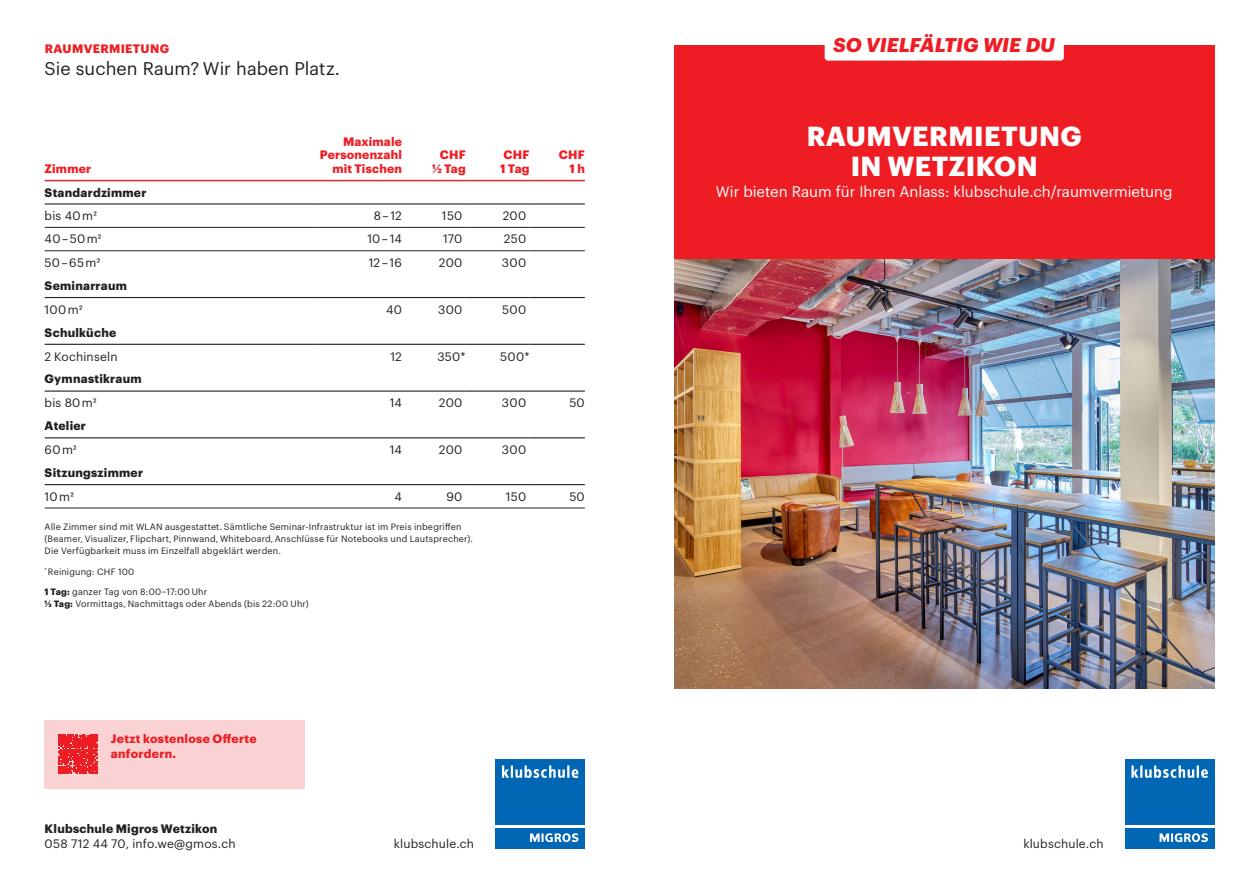
<style>
.page{position:relative;width:1259px;height:893px;background:#fff}
.page>*{position:absolute;margin:0;border:0;box-sizing:border-box;transform-origin:0 0}
.t1{font:700 27px/30px "Graphik";letter-spacing:.015em;color:#fff;text-align:center}
.t2{font:italic 700 19.5px "Graphik";color:#ee1d23}
.t3{font:18px "Graphik";letter-spacing:.005em;color:#231f20}
.t4{font:15px "Graphik";color:#fff}
.t5{font:12px "Graphik";letter-spacing:.015em;color:#231f20}
.t6{font:700 12px/13.5px "Graphik";letter-spacing:.02em;color:#ee1d23;text-align:right}
.t7{font:700 12px "Graphik";letter-spacing:.02em;color:#231f20}
.t8{font:9px/12px "Graphik";letter-spacing:.02em;color:#231f20}
.s1{font-weight:700}
</style>
<div class="page">
<div style="left:674px;top:45px;width:540px;height:214px;background:#ee1d23"></div>
<img style="left:674px;top:259px;width:540px;height:430px">
<div style="left:1125px;top:827px;width:89px;height:21px;background:#0166b3"></div>
<div style="left:1125px;top:759px;width:89px;height:66px;background:#0166b3"></div>
<svg style="left:1159px;top:833px;width:49px;height:9px"></svg>
<svg style="left:1131px;top:765px;width:77px;height:13px"></svg>
<div style="left:495px;top:827px;width:90px;height:21px;background:#0166b3"></div>
<div style="left:495px;top:759px;width:90px;height:66px;background:#0166b3"></div>
<svg style="left:530px;top:833px;width:48px;height:9px"></svg>
<svg style="left:502px;top:765px;width:76px;height:13px"></svg>
<div style="left:824px;top:29px;width:239px;height:32px;background:#fff;border-radius:3px"></div>
<hr style="left:45px;top:227px;width:272px;height:1px;background:#231f20">
<hr style="left:317px;top:227px;width:85px;height:1px;background:#231f20">
<hr style="left:402px;top:227px;width:64px;height:1px;background:#231f20">
<hr style="left:466px;top:227px;width:63px;height:1px;background:#231f20">
<hr style="left:529px;top:227px;width:56px;height:1px;background:#231f20">
<hr style="left:45px;top:508px;width:272px;height:1px;background:#231f20">
<hr style="left:317px;top:508px;width:85px;height:1px;background:#231f20">
<hr style="left:402px;top:508px;width:64px;height:1px;background:#231f20">
<hr style="left:466px;top:508px;width:63px;height:1px;background:#231f20">
<hr style="left:529px;top:508px;width:56px;height:1px;background:#231f20">
<hr style="left:45px;top:180px;width:272px;height:1px;background:#db292e">
<hr style="left:317px;top:180px;width:85px;height:1px;background:#db292e">
<hr style="left:402px;top:180px;width:64px;height:1px;background:#db292e">
<hr style="left:466px;top:180px;width:63px;height:1px;background:#db292e">
<hr style="left:529px;top:180px;width:56px;height:1px;background:#db292e">
<hr style="left:45px;top:250px;width:272px;height:1px;background:#231f20">
<hr style="left:317px;top:250px;width:85px;height:1px;background:#231f20">
<hr style="left:402px;top:250px;width:64px;height:1px;background:#231f20">
<hr style="left:466px;top:250px;width:63px;height:1px;background:#231f20">
<hr style="left:529px;top:250px;width:56px;height:1px;background:#231f20">
<hr style="left:45px;top:203px;width:272px;height:2px;background:#231f20">
<hr style="left:317px;top:203px;width:85px;height:2px;background:#231f20">
<hr style="left:402px;top:203px;width:64px;height:2px;background:#231f20">
<hr style="left:466px;top:203px;width:63px;height:2px;background:#231f20">
<hr style="left:529px;top:203px;width:56px;height:2px;background:#231f20">
<hr style="left:45px;top:297px;width:272px;height:1px;background:#231f20">
<hr style="left:317px;top:297px;width:85px;height:1px;background:#231f20">
<hr style="left:402px;top:297px;width:64px;height:1px;background:#231f20">
<hr style="left:466px;top:297px;width:63px;height:1px;background:#231f20">
<hr style="left:529px;top:297px;width:56px;height:1px;background:#231f20">
<hr style="left:45px;top:344px;width:272px;height:1px;background:#231f20">
<hr style="left:317px;top:344px;width:85px;height:1px;background:#231f20">
<hr style="left:402px;top:344px;width:64px;height:1px;background:#231f20">
<hr style="left:466px;top:344px;width:63px;height:1px;background:#231f20">
<hr style="left:529px;top:344px;width:56px;height:1px;background:#231f20">
<hr style="left:45px;top:390px;width:272px;height:2px;background:#231f20">
<hr style="left:317px;top:390px;width:85px;height:2px;background:#231f20">
<hr style="left:402px;top:390px;width:64px;height:2px;background:#231f20">
<hr style="left:466px;top:390px;width:63px;height:2px;background:#231f20">
<hr style="left:529px;top:390px;width:56px;height:2px;background:#231f20">
<hr style="left:45px;top:437px;width:272px;height:1px;background:#231f20">
<hr style="left:317px;top:437px;width:85px;height:1px;background:#231f20">
<hr style="left:402px;top:437px;width:64px;height:1px;background:#231f20">
<hr style="left:466px;top:437px;width:63px;height:1px;background:#231f20">
<hr style="left:529px;top:437px;width:56px;height:1px;background:#231f20">
<hr style="left:45px;top:484px;width:272px;height:1px;background:#231f20">
<hr style="left:317px;top:484px;width:85px;height:1px;background:#231f20">
<hr style="left:402px;top:484px;width:64px;height:1px;background:#231f20">
<hr style="left:466px;top:484px;width:63px;height:1px;background:#231f20">
<hr style="left:529px;top:484px;width:56px;height:1px;background:#231f20">
<div style="left:45px;top:720px;width:260px;height:68px;background:#fbd2d3"></div>
<svg style="left:58px;top:734px;width:40px;height:39px;background:#ef2e34"></svg>
<h3 class="t6" style="left:45px;top:41px;width:126px">RAUMVERMIETUNG</h3>
<h2 class="t2" style="left:833px;top:29px;width:223px">SO VIELFÄLTIG WIE DU</h2>
<h3 class="t3" style="left:45px;top:55px;width:297px">Sie suchen Raum? Wir haben Platz.</h3>
<h3 class="t6" style="left:45px;top:161px;width:48px">Zimmer</h3>
<h3 class="t6" style="left:320px;top:134px;width:83px">Maximale<br>Personenzahl mit Tischen</h3>
<h3 class="t6" style="left:432px;top:147px;width:35px">CHF ½ Tag</h3>
<h3 class="t6" style="left:500px;top:147px;width:31px;text-align:left">CHF<br>1 Tag</h3>
<h3 class="t6" style="left:559px;top:147px;width:27px">CHF<br>1 h</h3>
<h3 class="t7" style="left:45px;top:183px;width:103px">Standardzimmer</h3>
<h3 class="t5" style="left:45px;top:207px;width:54px">bis 40 m²</h3>
<h3 class="t5" style="left:374px;top:207px;width:30px">8 – 12</h3>
<h3 class="t5" style="left:442px;top:207px;width:22px">150</h3>
<h3 class="t5" style="left:503px;top:207px;width:25px">200</h3>
<h3 class="t5" style="left:45px;top:230px;width:58px">40 – 50 m²</h3>
<h3 class="t5" style="left:367px;top:230px;width:36px">10 – 14</h3>
<h3 class="t5" style="left:443px;top:230px;width:21px">170</h3>
<h3 class="t5" style="left:504px;top:230px;width:24px">250</h3>
<h3 class="t5" style="left:45px;top:254px;width:57px">50 – 65 m²</h3>
<h3 class="t5" style="left:369px;top:254px;width:35px">12 – 16</h3>
<h3 class="t5" style="left:439px;top:254px;width:25px">200</h3>
<h3 class="t5" style="left:502px;top:254px;width:26px">300</h3>
<h3 class="t7" style="left:45px;top:276px;width:84px">Seminarraum</h3>
<h3 class="t5" style="left:45px;top:300px;width:39px">100 m²</h3>
<h3 class="t5" style="left:386px;top:300px;width:17px">40</h3>
<h3 class="t5" style="left:438px;top:300px;width:26px">300</h3>
<h3 class="t5" style="left:502px;top:300px;width:25px">500</h3>
<h3 class="t7" style="left:45px;top:323px;width:73px">Schulküche</h3>
<h3 class="t5" style="left:45px;top:347px;width:74px">2 Kochinseln</h3>
<h3 class="t5" style="left:390px;top:347px;width:13px">12</h3>
<h3 class="t5" style="left:437px;top:347px;width:30px">350*</h3>
<h3 class="t5" style="left:500px;top:347px;width:31px">500*</h3>
<h3 class="t7" style="left:45px;top:370px;width:98px">Gymnastikraum</h3>
<h3 class="t5" style="left:45px;top:394px;width:54px">bis 80 m²</h3>
<h3 class="t5" style="left:390px;top:394px;width:14px">14</h3>
<h3 class="t5" style="left:439px;top:394px;width:25px">200</h3>
<h3 class="t5" style="left:502px;top:394px;width:26px">300</h3>
<h3 class="t5" style="left:569px;top:394px;width:17px">50</h3>
<h3 class="t7" style="left:45px;top:417px;width:43px">Atelier</h3>
<h3 class="t5" style="left:45px;top:441px;width:34px">60 m²</h3>
<h3 class="t5" style="left:390px;top:441px;width:14px">14</h3>
<h3 class="t5" style="left:439px;top:441px;width:25px">200</h3>
<h3 class="t5" style="left:502px;top:441px;width:26px">300</h3>
<h3 class="t7" style="left:45px;top:463px;width:100px">Sitzungszimmer</h3>
<h3 class="t5" style="left:45px;top:487px;width:31px">10 m²</h3>
<h3 class="t5" style="left:394px;top:487px;width:9px">4</h3>
<h3 class="t5" style="left:446px;top:487px;width:18px">90</h3>
<h3 class="t5" style="left:506px;top:487px;width:22px">150</h3>
<h3 class="t5" style="left:569px;top:487px;width:17px">50</h3>
<p class="t8" style="left:45px;top:520px;width:430px">Alle Zimmer sind mit WLAN ausgestattet. Sämtliche Seminar-Infrastruktur ist im Preis inbegriffen (Beamer, Visualizer, Flipchart, Pinnwand, Whiteboard, Anschlüsse für Notebooks und Lautsprecher).<br>Die Verfügbarkeit muss im Einzelfall abgeklärt werden.</p>
<p class="t8" style="left:45px;top:565px;width:91px"><sup>*</sup> Reinigung: CHF 100</p>
<p class="t8" style="left:45px;top:585px;width:265px"><span class="s1">1 Tag:</span> ganzer Tag von 8:00–17:00 Uhr<br><span class="s1">½ Tag:</span> Vormittags, Nachmittags oder Abends (bis 22:00 Uhr)</p>
<h3 class="t6" style="left:111px;top:730px;width:147px;line-height:15px;text-align:left">Jetzt kostenlose Offerte anfordern.</h3>
<h1 class="t1" style="left:806px;top:118px;width:276px">RAUMVERMIETUNG<br>IN WETZIKON</h1>
<h3 class="t4" style="left:716px;top:180px;width:458px">Wir bieten Raum für Ihren Anlass: klubschule.ch/raumvermietung</h3>
<h3 class="t7" style="left:45px;top:820px;width:174px">Klubschule Migros Wetzikon</h3>
<h3 class="t5" style="left:45px;top:835px;width:192px">058 712 44 70, info.we@gmos.ch</h3>
<h3 class="t5" style="left:394px;top:835px;width:82px">klubschule.ch</h3>
<h3 class="t5" style="left:1023px;top:835px;width:82px">klubschule.ch</h3>
</div>
